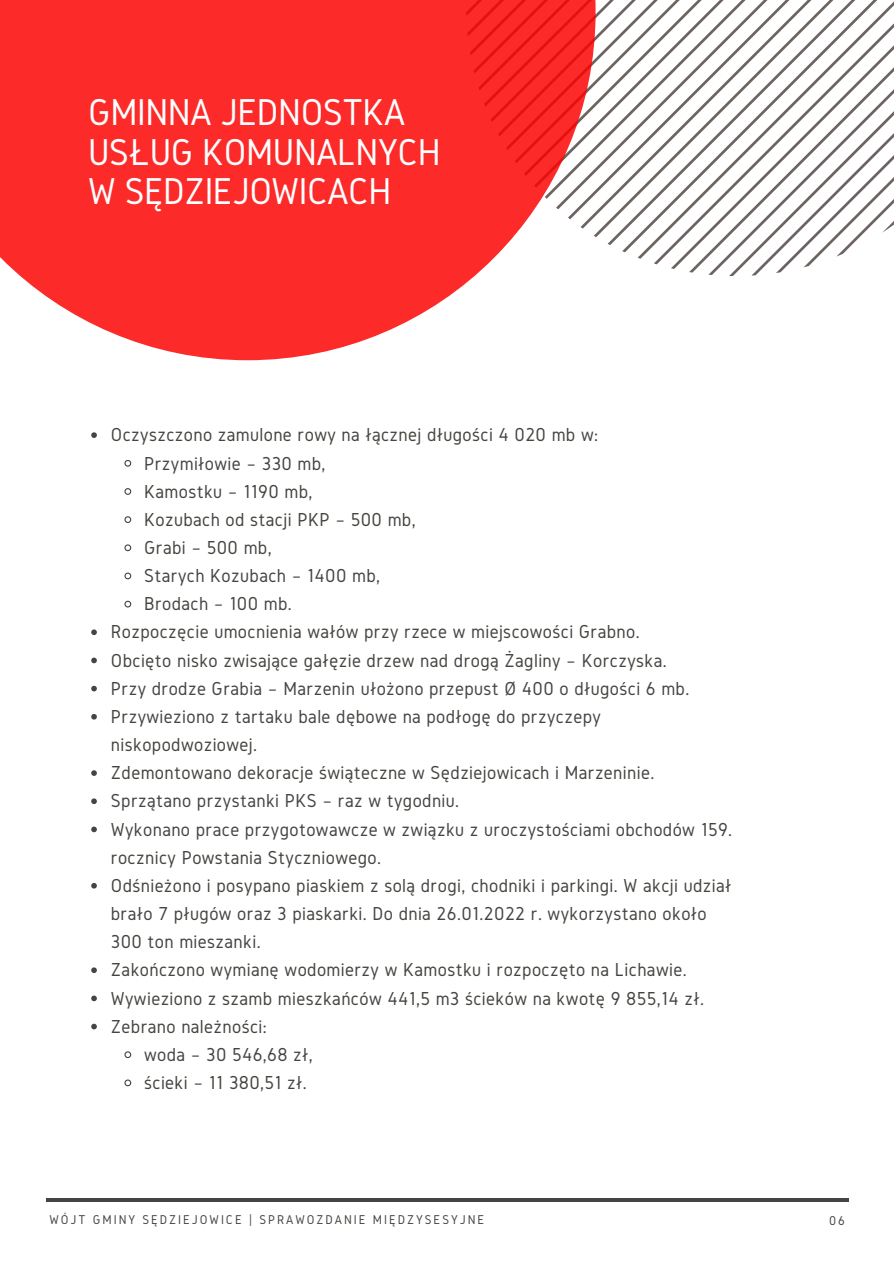
<style>
.page{position:relative;width:894px;height:1264px;background:#fff}
.page>*{position:absolute;margin:0;border:0;box-sizing:border-box;transform-origin:0 0}
.t1{font:38.85px/39.5px "Gidole";letter-spacing:-.01em;color:#fff}
.t2{font:19.5px/28.2px "Gidole";letter-spacing:.02em;color:#444440}
.t3{font:13.2px "Gidole";letter-spacing:.15em;color:#444440}
</style>
<div class="page">
<svg style="left:595px;top:0;width:298px;height:275px"></svg>
<hr style="left:46px;top:1198px;width:802px;height:3px;background:#444440">
<svg style="left:0;top:0;width:595px;height:360px;fill:#fd2a2a"></svg>
<svg style="left:91px;top:432px;width:6px;height:6px"></svg>
<svg style="left:124px;top:460px;width:8px;height:7px"></svg>
<svg style="left:124px;top:488px;width:8px;height:7px"></svg>
<svg style="left:124px;top:516px;width:8px;height:7px"></svg>
<svg style="left:124px;top:544px;width:8px;height:8px"></svg>
<svg style="left:124px;top:572px;width:8px;height:8px"></svg>
<svg style="left:124px;top:600px;width:8px;height:8px"></svg>
<svg style="left:91px;top:629px;width:6px;height:6px"></svg>
<svg style="left:91px;top:657px;width:6px;height:6px"></svg>
<svg style="left:91px;top:685px;width:6px;height:6px"></svg>
<svg style="left:91px;top:714px;width:6px;height:5px"></svg>
<svg style="left:91px;top:770px;width:6px;height:6px"></svg>
<svg style="left:91px;top:798px;width:6px;height:6px"></svg>
<svg style="left:91px;top:826px;width:6px;height:6px"></svg>
<svg style="left:91px;top:883px;width:6px;height:5px"></svg>
<svg style="left:91px;top:967px;width:6px;height:6px"></svg>
<svg style="left:91px;top:995px;width:6px;height:6px"></svg>
<svg style="left:91px;top:1023px;width:6px;height:6px"></svg>
<svg style="left:124px;top:1051px;width:8px;height:7px"></svg>
<svg style="left:124px;top:1079px;width:8px;height:8px"></svg>
<p class="t1" style="left:88px;top:92px;width:354px">GMINNA JEDNOSTKA<br>USŁUG KOMUNALNYCH</p>
<p class="t1" style="left:88px;top:171px;width:304px">W SĘDZIEJOWICACH</p>
<p class="t2" style="left:111px;top:420px;width:488px">Oczyszczono zamulone rowy na łącznej długości 4 020 mb w:</p>
<p class="t2" style="left:144px;top:448px;width:183px">Przymiłowie – 330 mb,</p>
<p class="t2" style="left:144px;top:477px;width:170px">Kamostku – 1190 mb,</p>
<p class="t2" style="left:144px;top:505px;width:273px">Kozubach od stacji PKP – 500 mb,</p>
<p class="t2" style="left:144px;top:533px;width:129px">Grabi – 500 mb,</p>
<p class="t2" style="left:144px;top:561px;width:237px">Starych Kozubach – 1400 mb,</p>
<p class="t2" style="left:144px;top:589px;width:149px">Brodach – 100 mb.</p>
<p class="t2" style="left:111px;top:617px;width:530px">Rozpoczęcie umocnienia wałów przy rzece w miejscowości Grabno.</p>
<p class="t2" style="left:111px;top:645px;width:557px">Obcięto nisko zwisające gałęzie drzew nad drogą Żagliny – Korczyska.</p>
<p class="t2" style="left:111px;top:674px;width:579px">Przy drodze Grabia – Marzenin ułożono przepust Ø 400 o długości 6 mb.</p>
<p class="t2" style="left:111px;top:702px;width:491px">Przywieziono z tartaku bale dębowe na podłogę do przyczepy niskopodwoziowej.</p>
<p class="t2" style="left:111px;top:758px;width:544px">Zdemontowano dekoracje świąteczne w Sędziejowicach i Marzeninie.</p>
<p class="t2" style="left:111px;top:786px;width:350px">Sprzątano przystanki PKS – raz w tygodniu.</p>
<p class="t2" style="left:111px;top:814px;width:622px">Wykonano prace przygotowawcze w związku z uroczystościami obchodów 159. rocznicy Powstania Styczniowego.</p>
<p class="t2" style="left:111px;top:871px;width:622px">Odśnieżono i posypano piaskiem z solą drogi, chodniki i parkingi. W akcji udział brało 7 pługów oraz 3 piaskarki. Do dnia 26.01.2022 r. wykorzystano około<br>300 ton mieszanki.</p>
<p class="t2" style="left:111px;top:955px;width:577px">Zakończono wymianę wodomierzy w Kamostku i rozpoczęto na Lichawie.</p>
<p class="t2" style="left:111px;top:983px;width:594px">Wywieziono z szamb mieszkańców 441,5 m3 ścieków na kwotę 9 855,14 zł.</p>
<p class="t2" style="left:111px;top:1011px;width:157px">Zebrano należności:</p>
<p class="t2" style="left:144px;top:1040px;width:170px">woda – 30 546,68 zł,</p>
<p class="t2" style="left:144px;top:1068px;width:164px">ścieki – 11 380,51 zł.</p>
<p class="t3" style="left:49px;top:1212px;width:436px">WÓJT GMINY SĘDZIEJOWICE | SPRAWOZDANIE MIĘDZYSESYJNE</p>
<p class="t3" style="left:828px;top:1213px;width:17px">06</p>
</div>
